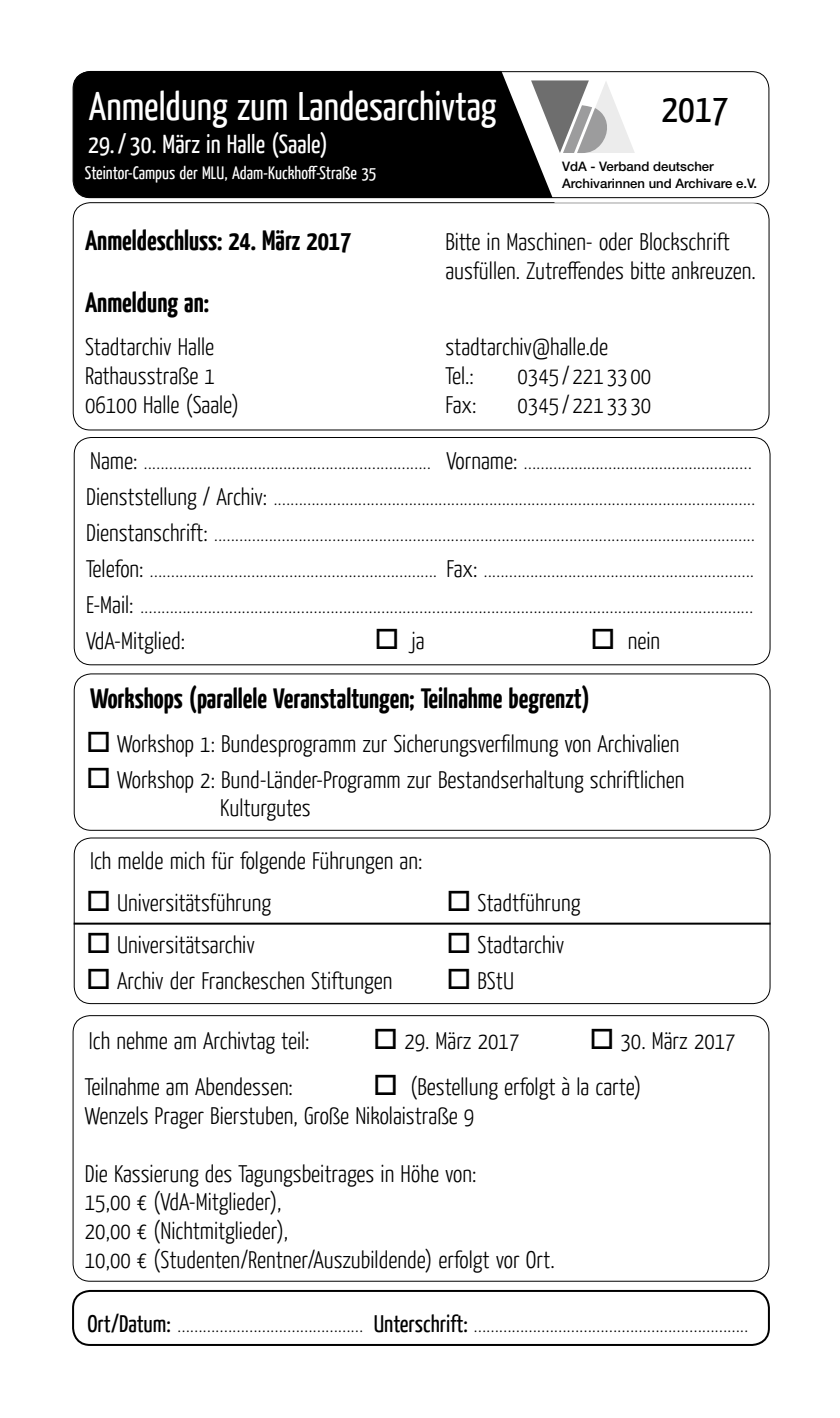
<style>
.page{position:relative;width:840px;height:1418px;background:#fff}
.page>*{position:absolute;margin:0;border:0;box-sizing:border-box;transform-origin:0 0}
.t1{font:40px "Yanone Kaffeesatz";color:#fff}
.t2{font:40px "Yanone Kaffeesatz";color:#000}
.t3{font:700 28px "Yanone Kaffeesatz";color:#000}
.t4{font:26px "Yanone Kaffeesatz";color:#fff}
.t5{font:100 24px/36px "Yanone Kaffeesatz";color:#000}
.t6{font:300 24px/28.8px "Yanone Kaffeesatz";color:#000}
.t7{font:18px "Yanone Kaffeesatz";color:#fff}
.t8{font:500 13.2px/16px "Helvetica Neue";color:#000}
.s1{font-weight:300}
.s2{font-weight:400}
</style>
<div class="page">
<div style="left:74px;top:71px;width:695px;height:126px;background:#000;border-radius:17px"></div>
<div style="left:73px;top:202px;width:696px;height:228px;border:1px solid #000;border-radius:17px"></div>
<svg style="left:494px;top:70px;width:276px;height:133px;background:#d3d3d3"></svg>
<div style="left:72px;top:71px;width:697px;height:127px;border:1px solid #000;border-radius:17px"></div>
<div style="left:74px;top:437px;width:696px;height:228px;border:1px solid #000;border-radius:17px"></div>
<div style="left:72px;top:1289px;width:697px;height:56px;border:2px solid #000;border-radius:17px"></div>
<div style="left:74px;top:673px;width:696px;height:157px;border:1px solid #000;border-radius:17px"></div>
<div style="left:74px;top:837px;width:696px;height:167px;border:1px solid #000;border-radius:17px"></div>
<hr style="left:74px;top:922px;width:696px;height:2px;background:#000">
<h1 class="t1" style="left:89px;top:80px;width:409px">Anmeldung zum Landesarchivtag</h1>
<h1 class="t2" style="left:661px;top:82px;width:68px">2017</h1>
<p class="t4" style="left:88px;top:127px;width:241px">29./ 30. März in Halle (Saale)</p>
<p class="t7" style="left:85px;top:161px;width:293px">Steintor-Campus der MLU, Adam-Kuckhoff-Straße 35</p>
<p class="t8" style="left:561px;top:159px;width:196px">VdA - Verband deutscher<br>Archivarinnen und Archivare e.V.</p>
<p class="t3" style="left:85px;top:221px;width:267px">Anmeldeschluss: 24. März 2017</p>
<p class="t6" style="left:445px;top:226px;width:312px">Bitte in Maschinen- oder Blockschrift ausfüllen. Zutreffendes bitte ankreuzen.</p>
<p class="t3" style="left:85px;top:284px;width:125px">Anmeldung an:</p>
<p class="t6" style="left:85px;top:331px;width:131px">Stadtarchiv Halle</p>
<p class="t6" style="left:445px;top:331px;width:164px">stadtarchiv@halle.de</p>
<p class="t6" style="left:85px;top:360px;width:131px">Rathausstraße 1</p>
<p class="t6" style="left:445px;top:360px;width:30px">Tel.:</p>
<p class="t6" style="left:517px;top:360px;width:135px">0345 / 221 33 00</p>
<p class="t6" style="left:85px;top:389px;width:155px">06100 Halle (Saale)</p>
<p class="t6" style="left:445px;top:389px;width:32px">Fax:</p>
<p class="t6" style="left:517px;top:389px;width:135px">0345 / 221 33 30</p>
<p class="t5" style="left:86px;top:441px;width:670px"><span class="s1">Name:</span> .................................................................... <span class="s1">Vorname:</span> ......................................................<br><span class="s1">Dienststellung / Archiv:</span> ..................................................................................................................<br><span class="s1">Dienstanschrift:</span> ................................................................................................................................<br><span class="s1">Telefon:</span> .................................................................... <span class="s1">Fax:</span> ................................................................<br><span class="s1">E-Mail:</span> .................................................................................................................................................<br><span class="s1">VdA-Mitglied:</span></p>
<p class="t6" style="left:374px;top:625px;width:52px">□ ja</p>
<p class="t6" style="left:590px;top:625px;width:71px">□ nein</p>
<p class="t3" style="left:90px;top:680px;width:501px">Workshops (parallele Veranstaltungen; Teilnahme begrenzt)</p>
<p class="t6" style="left:86px;top:728px;width:594px">□ Workshop 1: Bundesprogramm zur Sicherungsverfilmung von Archivalien</p>
<p class="t6" style="left:220px;top:765px;width:465px;line-height:28px;text-indent:-134px">□ Workshop 2: Bund-Länder-Programm zur Bestandserhaltung schriftlichen<br>Kulturgutes</p>
<p class="t6" style="left:90px;top:845px;width:333px">Ich melde mich für folgende Führungen an:</p>
<p class="t6" style="left:86px;top:887px;width:186px">□ Universitätsführung</p>
<p class="t6" style="left:446px;top:887px;width:135px">□ Stadtführung</p>
<p class="t6" style="left:86px;top:929px;width:170px">□ Universitätsarchiv</p>
<p class="t6" style="left:446px;top:929px;width:119px">□ Stadtarchiv</p>
<p class="t6" style="left:86px;top:965px;width:307px">□ Archiv der Franckeschen Stiftungen</p>
<p class="t6" style="left:446px;top:965px;width:69px">□ BStU</p>
<p class="t6" style="left:89px;top:1025px;width:222px">Ich nehme am Archivtag teil:</p>
<p class="t6" style="left:373px;top:1025px;width:148px">□ 29. März 2017</p>
<p class="t6" style="left:589px;top:1025px;width:148px">□ 30. März 2017</p>
<p class="t6" style="left:85px;top:1071px;width:209px">Teilnahme am Abendessen:</p>
<p class="t6" style="left:85px;top:1071px;width:557px;text-indent:288px">□ (Bestellung erfolgt à la carte)<br>Wenzels Prager Bierstuben, Große Nikolaistraße 9</p>
<p class="t6" style="left:85px;top:1158px;width:471px">Die Kassierung des Tagungsbeitrages in Höhe von:<br>15,00 € (VdA-Mitglieder),<br>20,00 € (Nichtmitglieder),<br>10,00 € (Studenten/Rentner/Auszubildende) erfolgt vor Ort.</p>
<p class="t5" style="left:87px;top:1305px;width:662px"><span class="s2">Ort/Datum:</span> ............................................ <span class="s2">Unterschrift:</span> .................................................................</p>
</div>
